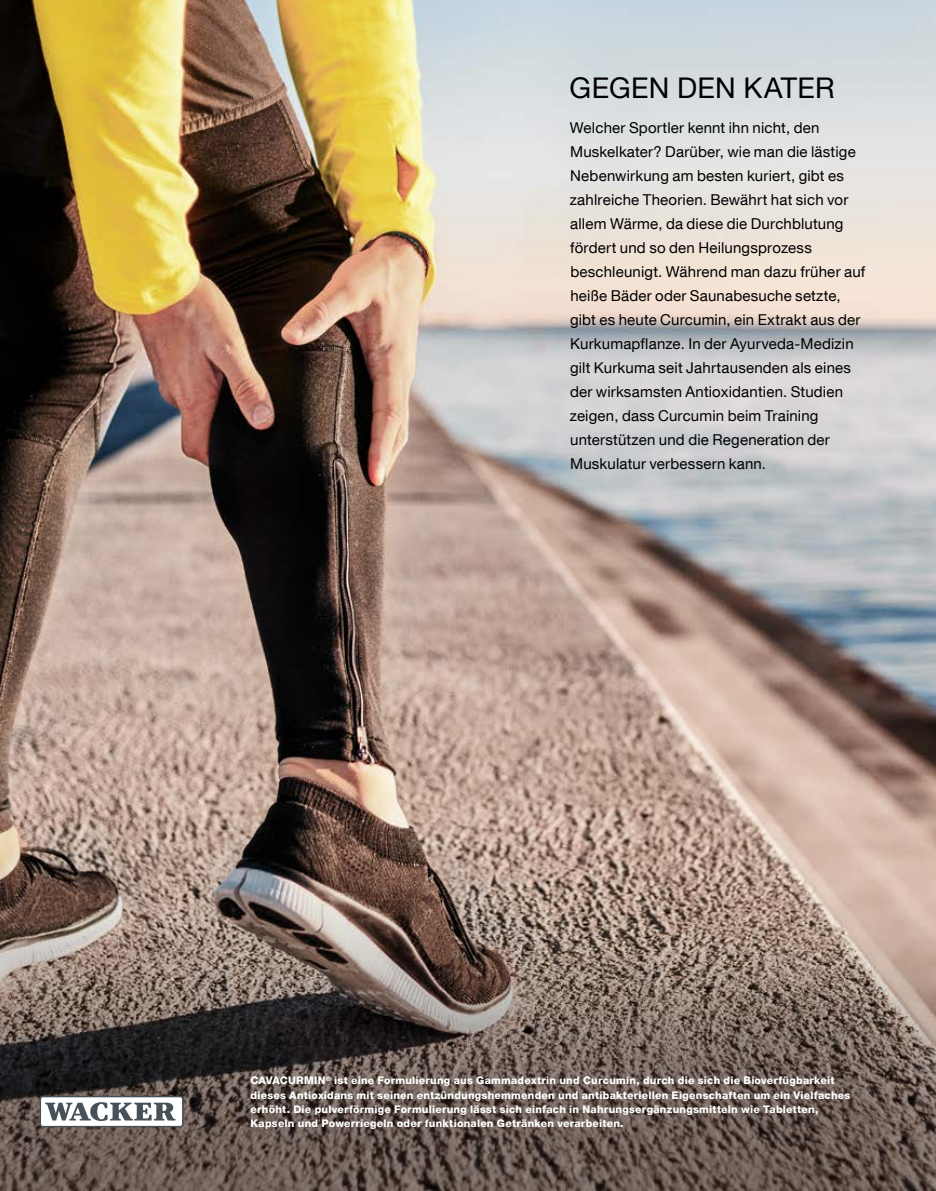
<style>
.page{position:relative;width:936px;height:1191px;background:#fff}
.page>*{position:absolute;margin:0;border:0;box-sizing:border-box;transform-origin:0 0}
.t1{font:28.5px "Helvetica Neue LT Com";letter-spacing:.01em;color:#000}
.t2{font:15px/24px "Helvetica Neue LT Com";letter-spacing:.01em;color:#000}
.t3{font:800 10.5px/14.2px "Helvetica Neue LT Com";letter-spacing:.025em;color:#fff}
</style>
<div class="page">
<img style="left:0;top:0;width:935px;height:1191px">
<svg style="left:39px;top:1095px;width:145px;height:32px"></svg>
<h1 class="t1" style="left:569px;top:70px;width:267px">GEGEN DEN KATER</h1>
<p class="t2" style="left:569px;top:115px;width:297px">Welcher Sportler kennt ihn nicht, den Muskelkater? Darüber, wie man die lästige Nebenwirkung am besten kuriert, gibt es zahlreiche Theorien. Bewährt hat sich vor allem Wärme, da diese die Durchblutung fördert und so den Heilungsprozess beschleunigt. Während man dazu früher auf heiße Bäder oder Saunabesuche setzte, gibt es heute Curcumin, ein Extrakt aus der Kurkumapflanze. In der Ayurveda-Medizin gilt Kurkuma seit Jahrtausenden als eines der wirksamsten Antioxidantien. Studien zeigen, dass Curcumin beim Training unterstützen und die Regeneration der Muskulatur verbessern kann.</p>
<p class="t3" style="left:250px;top:1073px;width:601px">CAVACURMIN<sup>®</sup> ist eine Formulierung aus Gammadextrin und Curcumin, durch die sich die Bioverfügbarkeit dieses Antioxidans mit seinen entzündungshemmenden und antibakteriellen Eigenschaften um ein Vielfaches erhöht. Die pulverförmige Formulierung lässt sich einfach in Nahrungsergänzungsmitteln wie Tabletten, Kapseln und Powerriegeln oder funktionalen Getränken verarbeiten.</p>
</div>
